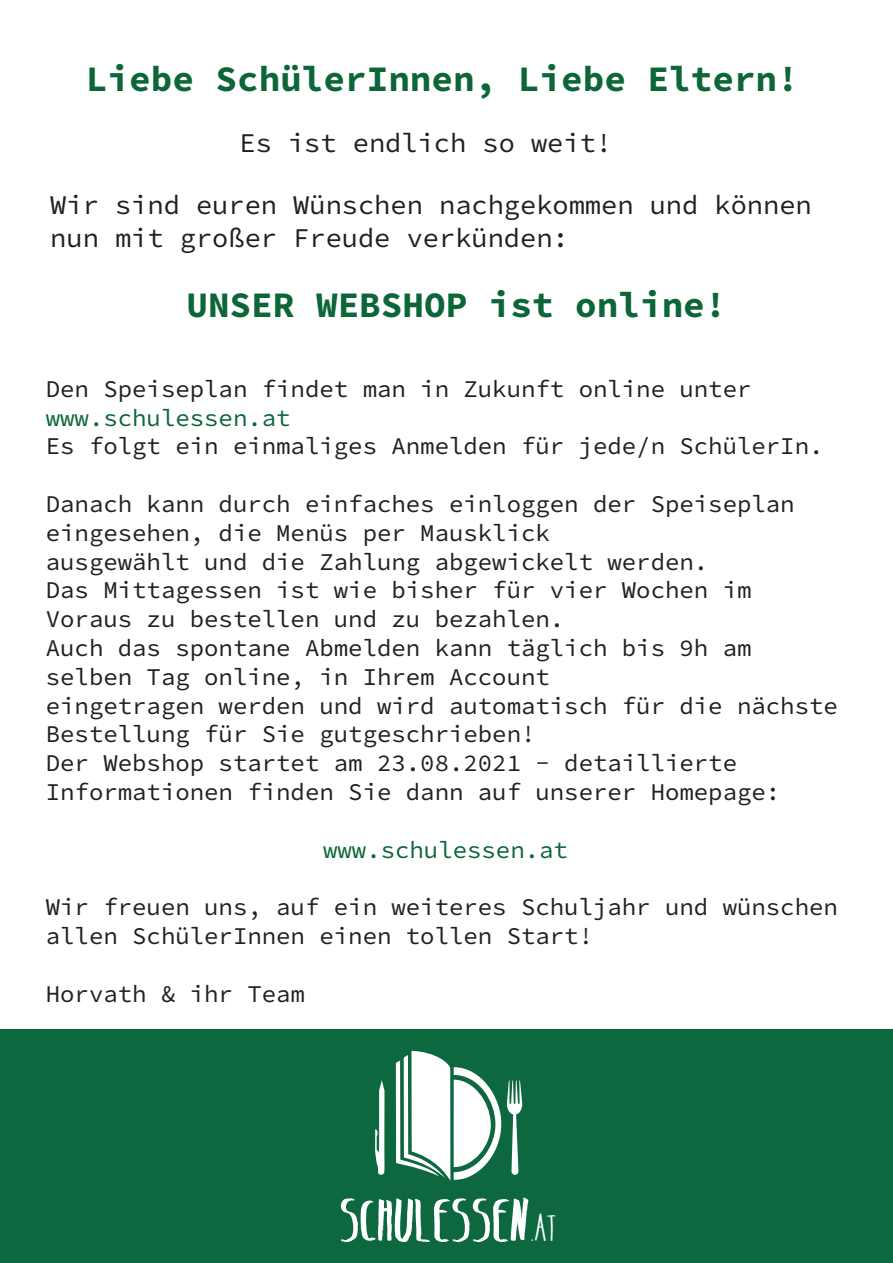
<style>
.page{position:relative;width:893px;height:1263px;background:#fff}
.page>*{position:absolute;margin:0;border:0;box-sizing:border-box;transform-origin:0 0}
.t1{font:700 60.6px "Belta";color:#fff}
.t2{font:36px "Source Code Variable";color:#0c6638}
.t3{font:27px/32.4px "Source Code Variable";color:#231f20}
.t4{font:24px/28.8px "Source Code Variable";color:#231f20}
.t5{font:24px "Source Code Variable";color:#0c6638}
.s1{font-weight:300;font-size:38.25px}
.s2{font-weight:400;font-size:38.25px}
</style>
<div class="page">
<div style="left:0;top:1029px;width:893px;height:234px;background:#0d6840"></div>
<svg style="left:507px;top:1080px;width:15px;height:95px"></svg>
<svg style="left:396px;top:1051px;width:105px;height:130px"></svg>
<svg style="left:375px;top:1080px;width:9px;height:95px"></svg>
<h2 class="t2" style="left:86px;top:53px;width:714px">Liebe SchülerInnen, Liebe Eltern!</h2>
<p class="t3" style="left:239px;top:127px;width:374px">Es ist endlich so weit!</p>
<p class="t3" style="left:50px;top:190px;width:763px">Wir sind euren Wünschen nachgekommen und können nun mit großer Freude verkünden:</p>
<h2 class="t2" style="left:186px;top:279px;width:542px">UNSER WEBSHOP ist online!</h2>
<p class="t4" style="left:46px;top:375px;width:707px">Den Speiseplan findet man in Zukunft online unter</p>
<p class="t5" style="left:46px;top:400px;width:246px">www.schulessen.at</p>
<p class="t4" style="left:46px;top:433px;width:779px">Es folgt ein einmaliges Anmelden für jede/n SchülerIn.</p>
<p class="t4" style="left:46px;top:490px;width:794px">Danach kann durch einfaches einloggen der Speiseplan eingesehen, die Menüs per Mausklick<br>ausgewählt und die Zahlung abgewickelt werden.<br>Das Mittagessen ist wie bisher für vier Wochen im Voraus zu bestellen und zu bezahlen.<br>Auch das spontane Abmelden kann täglich bis 9h am selben Tag online, in Ihrem Account<br>eingetragen werden und wird automatisch für die nächste Bestellung für Sie gutgeschrieben!<br>Der Webshop startet am 23.08.2021 - detaillierte Informationen finden Sie dann auf unserer Homepage:</p>
<p class="t5" style="left:323px;top:832px;width:246px">www.schulessen.at</p>
<p class="t4" style="left:46px;top:893px;width:794px">Wir freuen uns, auf ein weiteres Schuljahr und wünschen allen SchülerInnen einen tollen Start!</p>
<p class="t4" style="left:46px;top:980px;width:261px">Horvath &amp; ihr Team</p>
<h1 class="t1" style="left:341px;top:1186px;width:219px">SCHULESSEN<span class="s1">.</span><span class="s2">at</span></h1>
</div>
